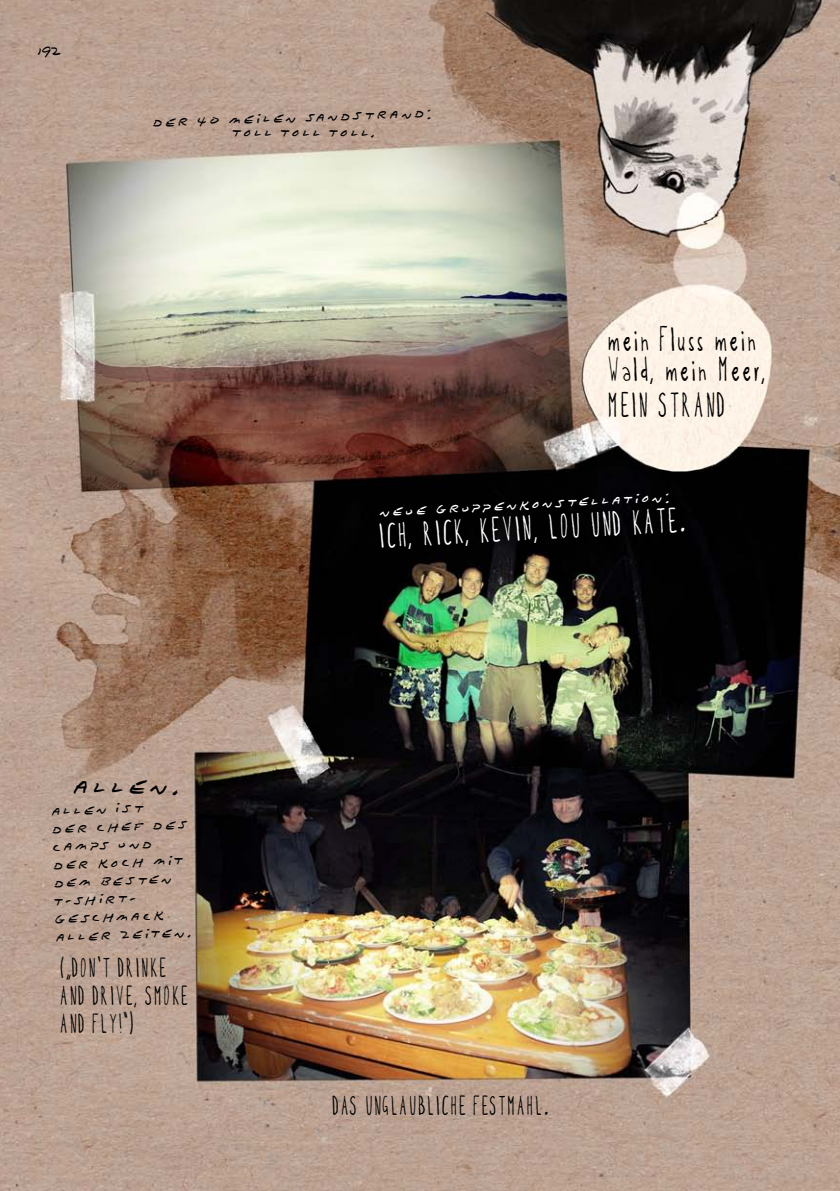
<style>
.page{position:relative;width:840px;height:1191px;background:#fff}
.page>*{position:absolute;margin:0;border:0;box-sizing:border-box;transform-origin:0 0}
.t1{font:48px "Dads Recipe";letter-spacing:.025em;color:#000}
.t2{font:36px/30px "Kohicle 25";color:#000}
.t3{font:36px "Kohicle 25";color:#fff}
.t4{font:28px "Dads Recipe";letter-spacing:.025em;color:#000}
.t5{font:28px/28px "Kohicle 25";color:#000}
.t6{font:28px "Dads Recipe";color:#fff}
</style>
<div class="page">
<img style="left:0;top:0;width:839px;height:1191px">
<p class="t4" style="left:36px;top:29px;width:27px">192</p>
<p class="t4" style="left:150px;top:100px;width:282px;rotate:-2deg">der 40 meilen sandstrand:</p>
<p class="t4" style="left:231px;top:110px;width:146px">toll toll toll.</p>
<p class="t2" style="left:607px;top:325px;width:161px">MEIN FLUSS MEIN<br>WALD, MEIN MEER,</p>
<p class="t2" style="left:607px;top:391px;width:121px">MEIN STRAND</p>
<p class="t6" style="left:376px;top:490px;width:294px;rotate:-3deg">neue gruppenkonstellation:</p>
<p class="t3" style="left:377px;top:519px;width:309px;rotate:-3deg">ICH, RICK, KEVIN, LOU UND KATE.</p>
<h1 class="t1" style="left:70px;top:748px;width:112px">allen.</h1>
<p class="t4" style="left:49px;top:788px;width:96px;rotate:-2deg">allen ist</p>
<p class="t4" style="left:49px;top:806px;width:139px;rotate:-2deg">der chef des</p>
<p class="t4" style="left:50px;top:824px;width:103px;rotate:-2deg">camps und</p>
<p class="t4" style="left:51px;top:842px;width:133px;rotate:-2deg">der koch mit</p>
<p class="t4" style="left:51px;top:860px;width:122px;rotate:-2deg">dem besten</p>
<p class="t4" style="left:52px;top:878px;width:90px;rotate:-2deg">t-shirt-</p>
<p class="t4" style="left:53px;top:896px;width:113px;rotate:-2deg">geschmack</p>
<p class="t4" style="left:53px;top:914px;width:140px;rotate:-2deg">aller zeiten.</p>
<p class="t5" style="left:60px;top:954px;width:128px">(„DON‘T DRINKE<br>AND DRIVE, SMOKE<br>AND FLY!“)</p>
<p class="t5" style="left:333px;top:1092px;width:217px">DAS UNGLAUBLICHE FESTMAHL.</p>
</div>
